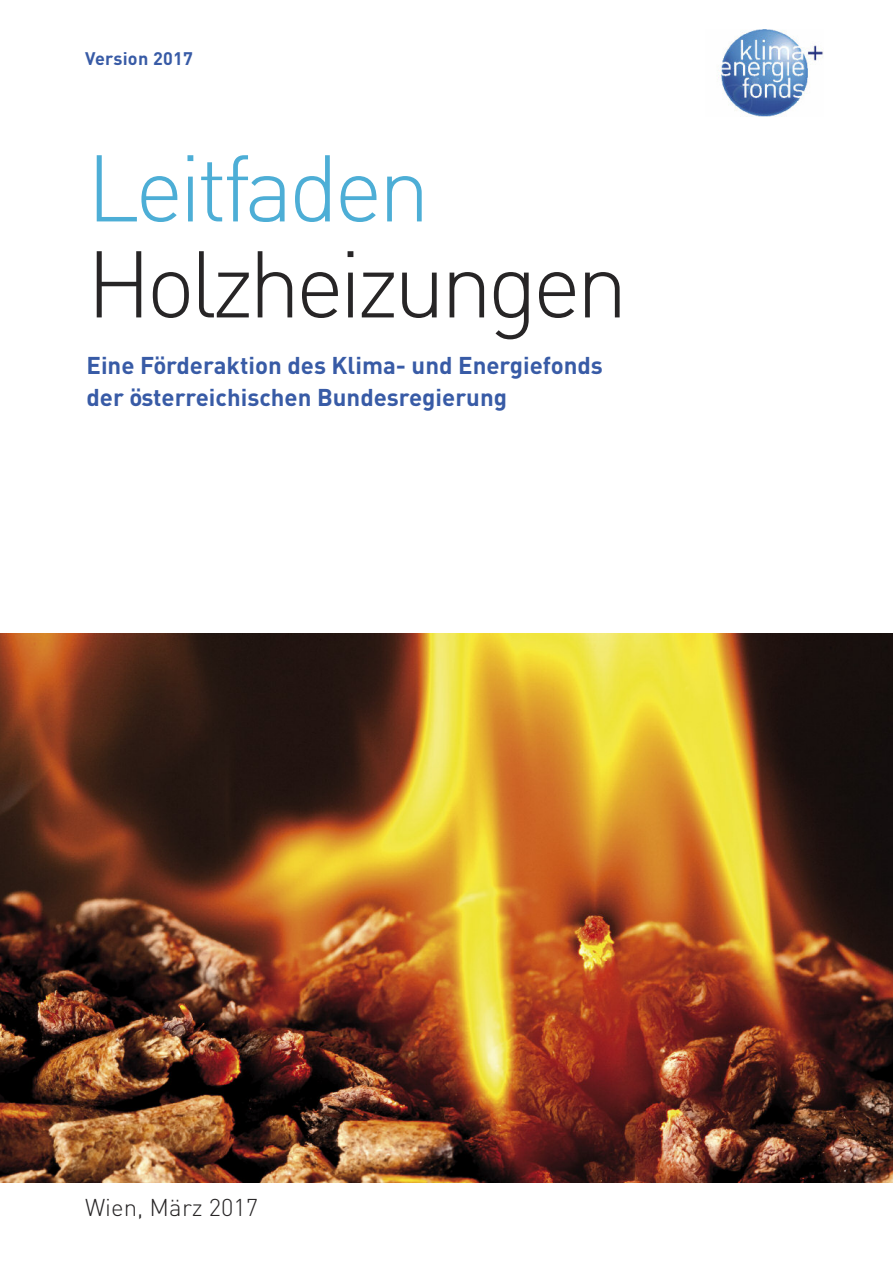
<style>
.page{position:relative;width:893px;height:1263px;background:#fff}
.page>*{position:absolute;margin:0;border:0;box-sizing:border-box;transform-origin:0 0}
.t1{font:300 93px "DIN";letter-spacing:-.055em;color:#272526}
.t2{font:300 93px "DIN";letter-spacing:-.05em;color:#4daed6}
.t3{font:700 24px/31.5px "DIN";color:#385ba6}
.t4{font:300 24px "DIN";color:#272526}
.t5{font:700 18px "DIN";letter-spacing:.015em;color:#385ba6}
</style>
<div class="page">
<img style="left:718px;top:30px;width:105px;height:87px">
<img style="left:0;top:634px;width:893px;height:548px">
<h4 class="t5" style="left:85px;top:48px;width:109px">Version 2017</h4>
<p class="t2" style="left:86px;top:135px;width:345px">Leitfaden</p>
<h1 class="t1" style="left:86px;top:231px;width:543px">Holzheizungen</h1>
<h2 class="t3" style="left:86px;top:350px;width:518px">Eine Förderaktion des Klima- und Energiefonds der österreichischen Bundesregierung</h2>
<h2 class="t4" style="left:85px;top:1194px;width:175px">Wien, März 2017</h2>
</div>
